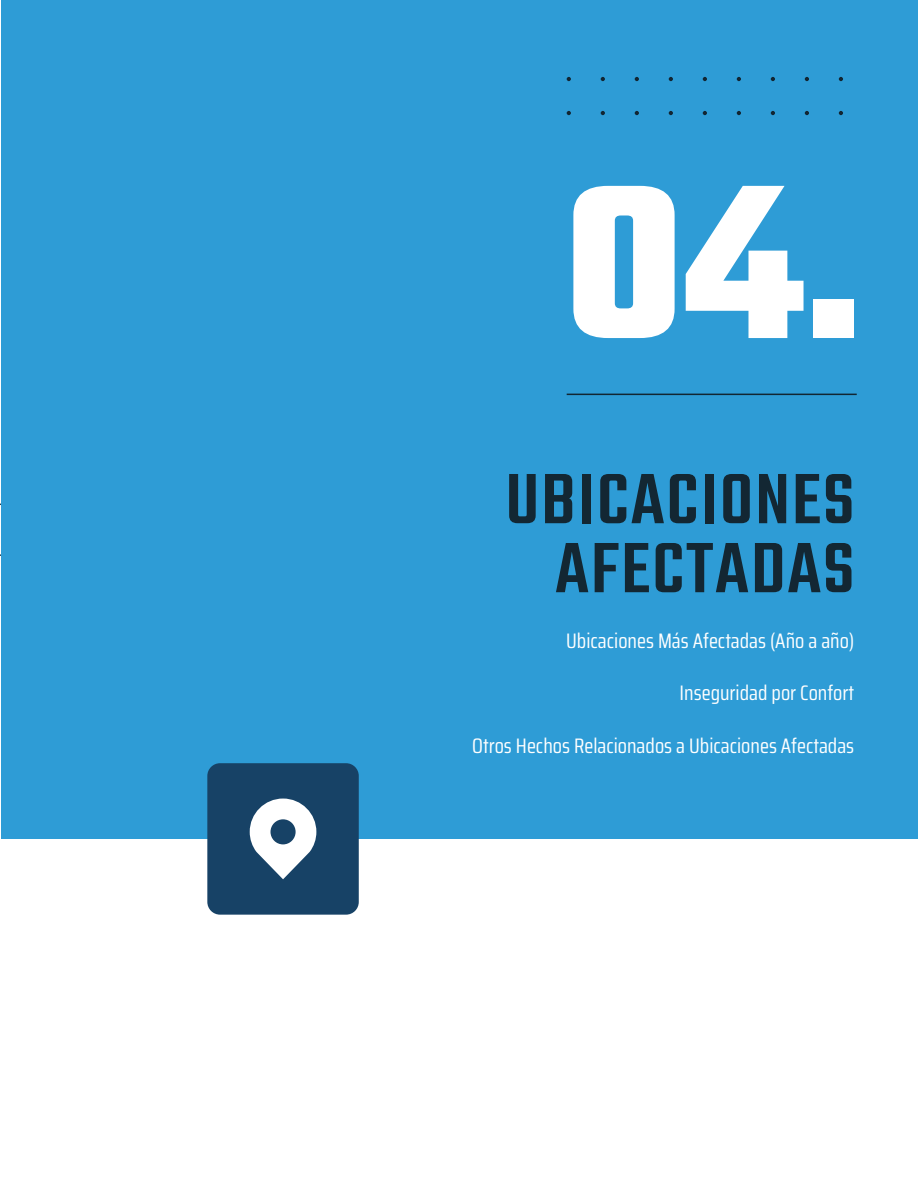
<style>
.page{position:relative;width:918px;height:1188px;background:#fff}
.page>*{position:absolute;margin:0;border:0;box-sizing:border-box;transform-origin:0 0}
.t1{font:700 237px "Teko";color:#fff}
.t2{font:500 78px/69px "Teko";letter-spacing:.025em;color:#132733;text-align:right}
.t3{font:21px "Saira Condensed";color:#fff}
</style>
<div class="page">
<div style="left:1px;top:0;width:916px;height:839px;background:#2e9cd6"></div>
<svg style="left:635px;top:111px;width:4px;height:4px"></svg>
<svg style="left:635px;top:77px;width:4px;height:4px"></svg>
<svg style="left:601px;top:111px;width:4px;height:4px"></svg>
<svg style="left:601px;top:77px;width:4px;height:4px"></svg>
<svg style="left:567px;top:111px;width:4px;height:4px"></svg>
<svg style="left:567px;top:77px;width:4px;height:4px"></svg>
<svg style="left:669px;top:111px;width:4px;height:4px"></svg>
<svg style="left:669px;top:77px;width:4px;height:4px"></svg>
<svg style="left:703px;top:111px;width:4px;height:4px"></svg>
<svg style="left:703px;top:77px;width:4px;height:4px"></svg>
<svg style="left:737px;top:111px;width:4px;height:4px"></svg>
<svg style="left:737px;top:77px;width:4px;height:4px"></svg>
<svg style="left:771px;top:111px;width:4px;height:4px"></svg>
<svg style="left:771px;top:77px;width:4px;height:4px"></svg>
<svg style="left:805px;top:111px;width:4px;height:4px"></svg>
<svg style="left:805px;top:77px;width:4px;height:4px"></svg>
<svg style="left:839px;top:111px;width:4px;height:4px"></svg>
<svg style="left:839px;top:77px;width:4px;height:4px"></svg>
<hr style="left:567px;top:394px;width:290px;height:1px;background:#122633">
<div style="left:207px;top:763px;width:152px;height:152px;background:#174266;border-radius:13px"></div>
<svg style="left:250px;top:799px;width:66px;height:80px"></svg>
<div style="left:271px;top:819px;width:25px;height:25px;background:#174266;border-radius:50%"></div>
<p class="t1" style="left:565px;top:111px;width:300px">04.</p>
<p class="t2" style="left:505px;top:470px;width:350px">UBICACIONES<br>AFECTADAS</p>
<p class="t3" style="left:566px;top:625px;width:290px">Ubicaciones Más Afectadas (Año a año)</p>
<p class="t3" style="left:680px;top:677px;width:176px">Inseguridad por Confort</p>
<p class="t3" style="left:472px;top:730px;width:383px">Otros Hechos Relacionados a Ubicaciones Afectadas</p>
</div>
